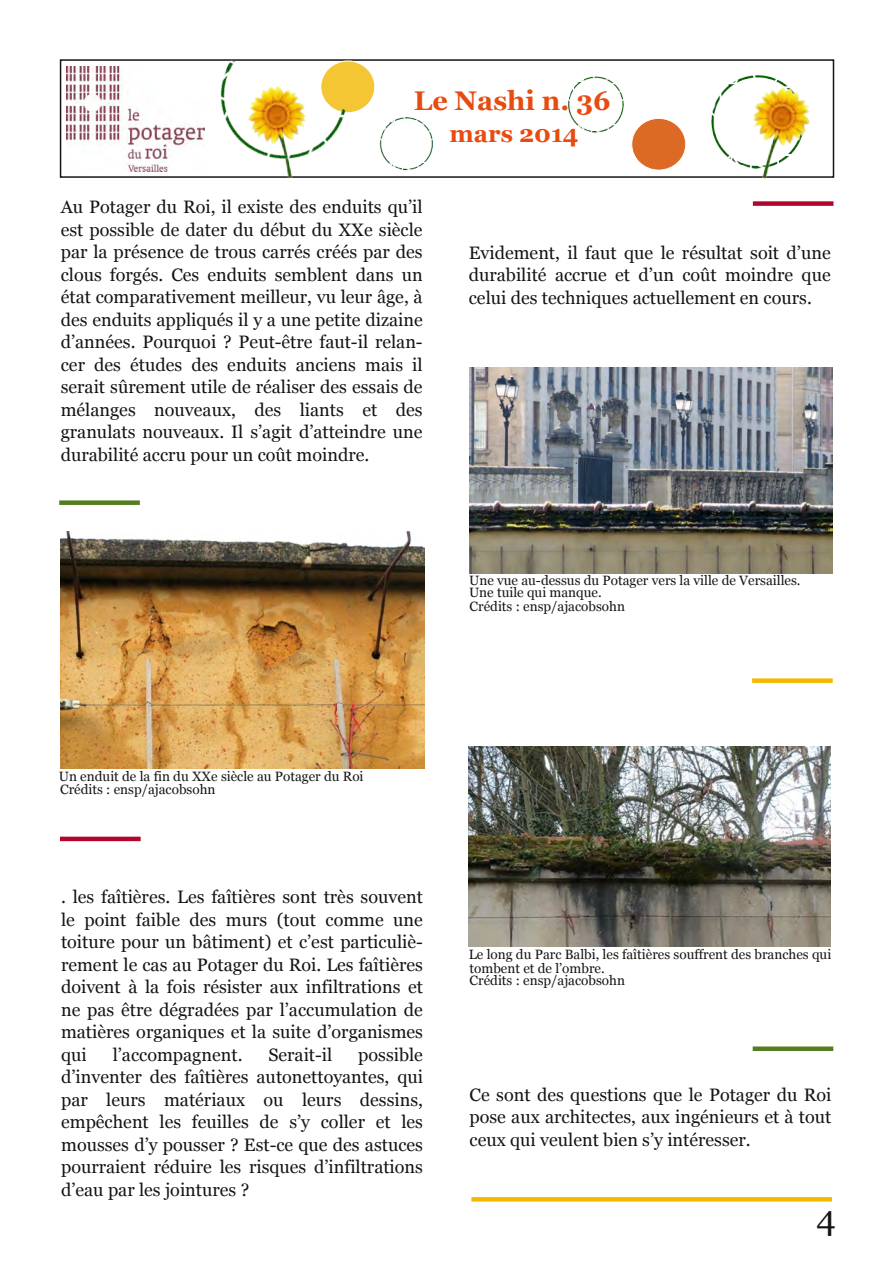
<style>
.page{position:relative;width:893px;height:1263px;background:#fff}
.page>*{position:absolute;margin:0;border:0;box-sizing:border-box;transform-origin:0 0}
.t1{font:34.5px "Georgia";color:#161413}
.t2{font:700 27px "Georgia";color:#e84b10}
.t3{font:700 24px "Georgia";color:#e84b10}
.t4{font:18px/22.5px "Georgia";color:#161413;text-align:justify}
.t5{font:13.5px/12.5px "Georgia";color:#161413}
</style>
<div class="page">
<div style="left:60px;top:59px;width:774px;height:119px;border:2px solid #161413"></div>
<img style="left:67px;top:66px;width:108px;height:105px">
<img style="left:378px;top:117px;width:59px;height:61px">
<img style="left:708px;top:88px;width:17px;height:90px">
<img style="left:568px;top:76px;width:56px;height:57px">
<div style="left:321px;top:61px;width:54px;height:52px;background:#f3b900;border-radius:50%;opacity:.8"></div>
<div style="left:632px;top:118px;width:54px;height:52px;background:#dc6a24;border-radius:50%"></div>
<div style="left:632px;top:118px;width:54px;height:52px;border:1px solid #fff;border-radius:50%"></div>
<img style="left:175px;top:59px;width:181px;height:120px">
<img style="left:725px;top:74px;width:100px;height:105px">
<img style="left:61px;top:531px;width:363px;height:237px">
<img style="left:470px;top:367px;width:362px;height:206px">
<img style="left:469px;top:746px;width:362px;height:201px">
<div style="left:753px;top:201px;width:80px;height:5px;background:#b1052d"></div>
<div style="left:752px;top:678px;width:81px;height:5px;background:#f3b900"></div>
<div style="left:59px;top:500px;width:81px;height:5px;background:#547c20"></div>
<hr style="left:60px;top:837px;width:81px;height:4px;background:#b1052d">
<div style="left:753px;top:1046px;width:80px;height:5px;background:#547c20"></div>
<svg style="left:471px;top:1197px;width:361px;height:4px"></svg>
<h2 class="t2" style="left:414px;top:85px;width:198px">Le Nashi n. 36</h2>
<h3 class="t3" style="left:450px;top:120px;width:130px">mars 2014</h3>
<p class="t4" style="left:61px;top:196px;width:363px">Au Potager du Roi, il existe des enduits qu’il est possible de dater du début du XXe siècle par la présence de trous carrés créés par des clous forgés. Ces enduits semblent dans un état comparativement meilleur, vu leur âge, à des enduits appliqués il y a une petite dizaine d’années. Pourquoi ? Peut-être faut-il relan&shy;cer des études des enduits anciens mais il serait sûrement utile de réaliser des essais de mélanges nouveaux, des liants et des granulats nouveaux. Il s’agit d’atteindre une durabilité accru pour un coût moindre.</p>
<p class="t4" style="left:469px;top:241px;width:363px">Evidement, il faut que le résultat soit d’une durabilité accrue et d’un coût moindre que celui des techniques actuellement en cours.</p>
<p class="t5" style="left:469px;top:574px;width:333px">Une vue au-dessus du Potager vers la ville de Versailles.<br>Une tuile qui manque.</p>
<p class="t5" style="left:470px;top:600px;width:157px">Crédits : ensp/ajacobsohn</p>
<p class="t5" style="left:59px;top:770px;width:306px">Un enduit de la fin du XXe siècle au Potager du Roi</p>
<p class="t5" style="left:60px;top:783px;width:157px">Crédits : ensp/ajacobsohn</p>
<p class="t4" style="left:61px;top:886px;width:363px">. les faîtières. Les faîtières sont très souvent le point faible des murs (tout comme une toiture pour un bâtiment) et c’est particuliè&shy;rement le cas au Potager du Roi. Les faîtières doivent à la fois résister aux infiltrations et ne pas être dégradées par l’accumulation de matières organiques et la suite d’organismes qui</p>
<p class="t4" style="left:61px;top:1043px;width:363px;text-indent:297px">possible d’inventer des faîtières autonettoyantes, qui par leurs matériaux ou leurs dessins, empêchent les feuilles de s’y coller et les mousses d’y pousser ? Est-ce que des astuces pourraient réduire les risques d’infiltrations d’eau par les jointures ?</p>
<p class="t4" style="left:113px;top:1043px;width:131px">l’accompagnent.</p>
<p class="t4" style="left:268px;top:1043px;width:65px">Serait-il</p>
<p class="t5" style="left:469px;top:947px;width:364px;line-height:14px">Le long du Parc Balbi, les faîtières souffrent des branches qui tombent et de l’ombre.</p>
<p class="t5" style="left:470px;top:974px;width:157px">Crédits : ensp/ajacobsohn</p>
<p class="t4" style="left:469px;top:1083px;width:363px">Ce sont des questions que le Potager du Roi pose aux architectes, aux ingénieurs et à tout ceux qui veulent bien s’y intéresser.</p>
<h1 class="t1" style="left:816px;top:1198px;width:21px">4</h1>
</div>
